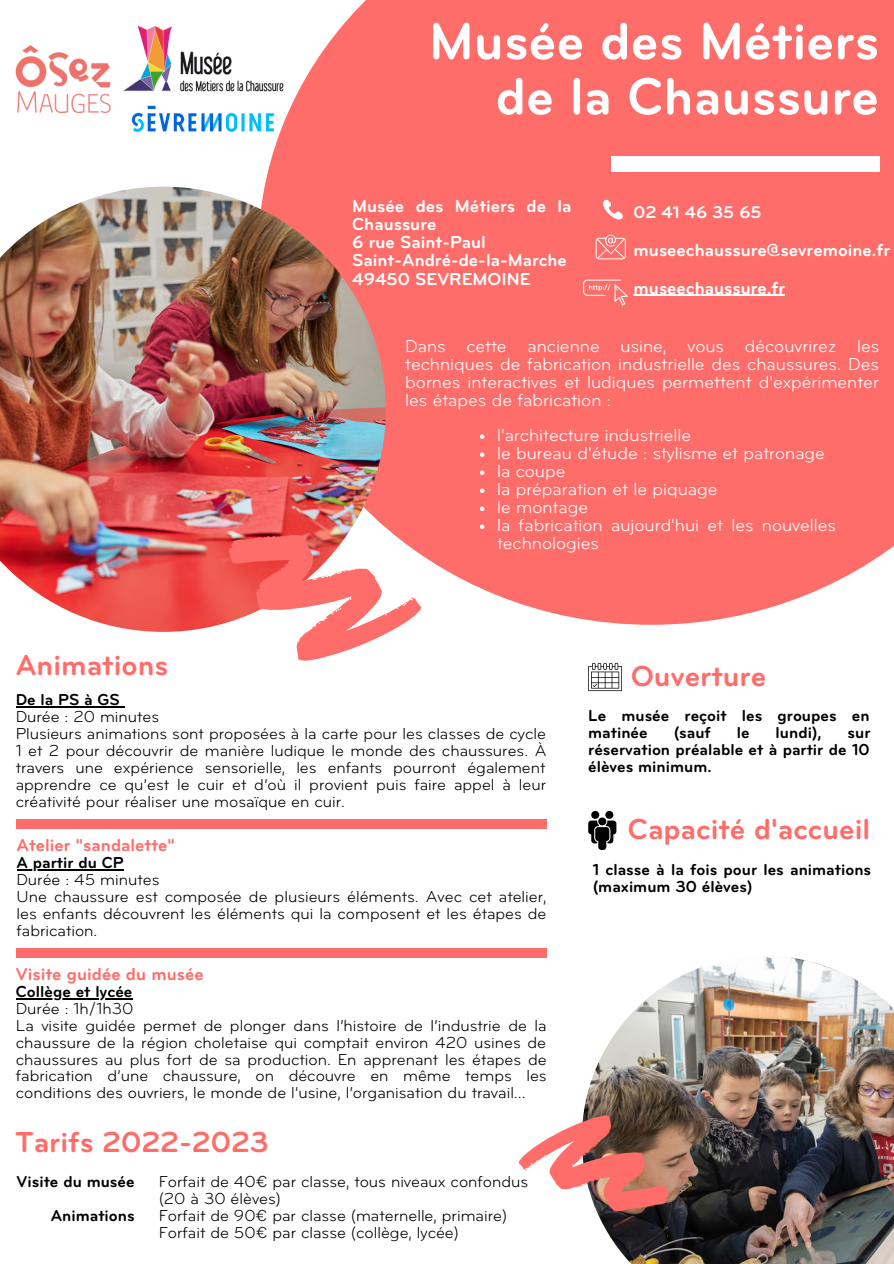
<style>
.page{position:relative;width:894px;height:1264px;background:#fff}
.page>*{position:absolute;margin:0;border:0;box-sizing:border-box;transform-origin:0 0}
.t1{font:700 53.85px/55.2px "Bryant Pro";color:#fff;text-align:right}
.t2{font:700 30px "Bryant Pro";color:#ff6d6a}
.t3{font:18px/18px "Bryant Pro";color:#fff;text-align:justify}
.t4{font:700 18px/18px "Bryant Pro";color:#fff}
.t5{font:700 18px "Bryant Pro";color:#ff6d6a}
.t6{font:700 17.55px "Bryant Pro";color:#fff}
.t7{font:16.5px/17px "Bryant Pro";color:#000}
.t8{font:700 16.5px/17px "Bryant Pro";color:#000}
</style>
<div class="page">
<div style="left:264px;top:0;width:629px;height:624px;background:#ff6d6a"></div>
<img style="left:0;top:187px;width:386px;height:445px">
<div style="left:610px;top:156px;width:269px;height:15px;background:#fff"></div>
<div style="left:16px;top:819px;width:530px;height:9px;background:#ff6d6a"></div>
<div style="left:17px;top:948px;width:530px;height:9px;background:#ff6d6a"></div>
<svg style="left:598px;top:199px;width:25px;height:25px"></svg>
<svg style="left:595px;top:234px;width:30px;height:25px"></svg>
<svg style="left:583px;top:279px;width:44px;height:26px"></svg>
<img style="left:583px;top:957px;width:310px;height:306px">
<svg style="left:588px;top:811px;width:28px;height:39px"></svg>
<svg style="left:588px;top:663px;width:34px;height:28px"></svg>
<svg style="left:221px;top:530px;width:205px;height:131px"></svg>
<svg style="left:518px;top:1115px;width:150px;height:96px"></svg>
<img style="left:15px;top:45px;width:96px;height:68px">
<img style="left:123px;top:21px;width:169px;height:75px">
<img style="left:131px;top:96px;width:155px;height:57px">
<hr style="left:17px;top:869px;width:106px;height:1px;background:#000">
<hr style="left:16px;top:706px;width:104px;height:1px;background:#000">
<hr style="left:16px;top:998px;width:116px;height:1px;background:#000">
<hr style="left:633px;top:295px;width:151px;height:1px;background:#fff">
<svg style="left:480px;top:434px;width:4px;height:5px"></svg>
<svg style="left:480px;top:452px;width:4px;height:5px"></svg>
<svg style="left:480px;top:470px;width:4px;height:5px"></svg>
<svg style="left:480px;top:488px;width:4px;height:5px"></svg>
<svg style="left:480px;top:506px;width:4px;height:5px"></svg>
<svg style="left:480px;top:524px;width:4px;height:5px"></svg>
<h1 class="t1" style="left:429px;top:18px;width:451px">Musée des Métiers de la Chaussure</h1>
<p class="t4" style="left:352px;top:199px;width:221px">Musée des Métiers de la<br>Chaussure<br>6 rue Saint-Paul<br>Saint-André-de-la-Marche<br>49450 SEVREMOINE</p>
<p class="t6" style="left:633px;top:205px;width:129px">02 41 46 35 65</p>
<p class="t4" style="left:633px;top:232px;width:258px;line-height:37.8px">museechaussure@sevremoine.fr museechaussure.fr</p>
<p class="t3" style="left:405px;top:338px;width:475px">Dans cette ancienne usine, vous découvrirez les techniques de fabrication industrielle des chaussures. Des bornes interactives et ludiques permettent d'expérimenter les étapes de fabrication :</p>
<p class="t3" style="left:497px;top:427px;width:340px;text-align:left">l'architecture industrielle<br>le bureau d'étude : stylisme et patronage la coupe<br>la préparation et le piquage<br>le montage<br>la fabrication aujourd'hui et les nouvelles technologies</p>
<h2 class="t2" style="left:16px;top:652px;width:154px">Animations</h2>
<p class="t8" style="left:16px;top:692px;width:105px">De la PS à GS</p>
<p class="t7" style="left:16px;top:709px;width:532px">Durée : 20 minutes<br>Plusieurs animations sont proposées à la carte pour les classes de cycle 1 et 2 pour découvrir de manière ludique le monde des chaussures. À travers une expérience sensorielle, les enfants pourront également apprendre ce qu’est le cuir et d’où il provient puis faire appel à leur créativité pour réaliser une mosaïque en cuir.</p>
<p class="t5" style="left:17px;top:837px;width:160px">Atelier "sandalette"</p>
<p class="t8" style="left:17px;top:855px;width:108px">A partir du CP</p>
<p class="t7" style="left:17px;top:872px;width:531px">Durée : 45 minutes<br>Une chaussure est composée de plusieurs éléments. Avec cet atelier, les enfants découvrent les éléments qui la composent et les étapes de fabrication.</p>
<p class="t5" style="left:16px;top:966px;width:189px">Visite guidée du musée</p>
<p class="t8" style="left:16px;top:984px;width:118px">Collège et lycée</p>
<p class="t7" style="left:16px;top:1001px;width:532px">Durée : 1h/1h30<br>La visite guidée permet de plonger dans l’histoire de l’industrie de la chaussure de la région choletaise qui comptait environ 420 usines de chaussures au plus fort de sa production. En apprenant les étapes de fabrication d’une chaussure, on découvre en même temps les conditions des ouvriers, le monde de l’usine, l’organisation du travail...</p>
<h2 class="t2" style="left:15px;top:1129px;width:255px">Tarifs 2022-2023</h2>
<p class="t8" style="left:17px;top:1165px;width:119px;line-height:33.8px;text-align:right">Visite du musée<br>Animations</p>
<p class="t7" style="left:159px;top:1174px;width:371px">Forfait de 40€ par classe, tous niveaux confondus (20 à 30 élèves)<br>Forfait de 90€ par classe (maternelle, primaire)<br>Forfait de 50€ par classe (collège, lycée)</p>
<h2 class="t2" style="left:630px;top:663px;width:137px">Ouverture</h2>
<p class="t8" style="left:588px;top:708px;width:283px">Le musée reçoit les groupes en matinée</p>
<p class="t8" style="left:673px;top:725px;width:39px">(sauf</p>
<p class="t8" style="left:736px;top:725px;width:14px">le</p>
<p class="t8" style="left:775px;top:725px;width:47px">lundi),</p>
<p class="t8" style="left:588px;top:725px;width:284px;text-align:justify;text-indent:259px">sur réservation préalable et à partir de 10 élèves minimum.</p>
<h2 class="t2" style="left:627px;top:817px;width:244px">Capacité d'accueil</h2>
<p class="t8" style="left:592px;top:862px;width:280px">1 classe à la fois pour les animations (maximum 30 élèves)</p>
</div>
